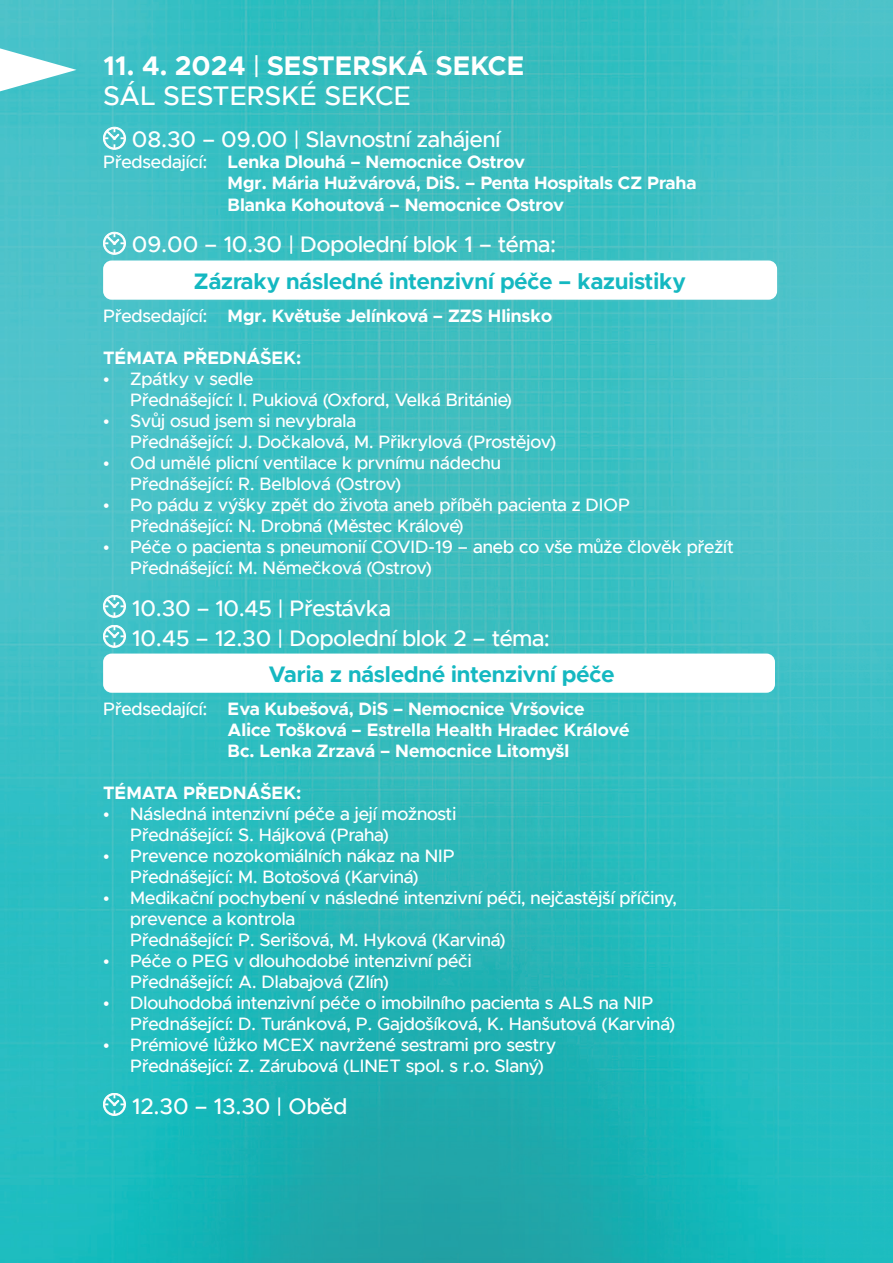
<style>
.page{position:relative;width:893px;height:1263px;background:#fff}
.page>*{position:absolute;margin:0;border:0;box-sizing:border-box;transform-origin:0 0}
.t1{font:700 27px/30px "Metropolis";color:#fff}
.t2{font:500 22.5px/30px "Metropolis";color:#fff}
.t3{font:700 22.5px "Metropolis";color:#15b8c1}
.t4{font:500 18px/21px "Metropolis";color:#fff}
.t5{font:700 18px/21px "Metropolis";color:#fff}
.s1{font-weight:500}
</style>
<div class="page">
<img style="left:0;top:0;width:893px;height:1263px">
<svg style="left:103px;top:127px;width:23px;height:23px"></svg>
<svg style="left:103px;top:232px;width:23px;height:23px"></svg>
<div style="left:103px;top:260px;width:674px;height:40px;background:#fff;border-radius:9px"></div>
<svg style="left:103px;top:595px;width:23px;height:23px"></svg>
<svg style="left:103px;top:625px;width:23px;height:23px"></svg>
<div style="left:103px;top:653px;width:672px;height:40px;background:#fff;border-radius:9px"></div>
<svg style="left:103px;top:1093px;width:23px;height:23px"></svg>
<svg style="left:0;top:45px;width:77px;height:50px"></svg>
<h1 class="t1" style="left:103px;top:51px;width:423px">11. 4. 2024 <span class="s1">|</span> SESTERSKÁ SEKCE<br><span class="s1">SÁL SESTERSKÉ SEKCE</span></h1>
<p class="t2" style="left:132px;top:125px;width:370px">08.30 – 09.00 | Slavnostní zahájení</p>
<p class="t5" style="left:228px;top:152px;width:470px;text-indent:-125px"><span class="s1">Předsedající:</span> Lenka Dlouhá – Nemocnice Ostrov<br>Mgr. Mária Hužvárová, DiS. – Penta Hospitals CZ Praha<br>Blanka Kohoutová – Nemocnice Ostrov</p>
<p class="t2" style="left:132px;top:230px;width:425px">09.00 – 10.30 | Dopolední blok 1 – téma:</p>
<p class="t3" style="left:194px;top:267px;width:493px">Zázraky následné intenzivní péče – kazuistiky</p>
<p class="t5" style="left:103px;top:305px;width:450px"><span class="s1">Předsedající:</span> Mgr. Květuše Jelínková – ZZS Hlinsko</p>
<p class="t5" style="left:103px;top:347px;width:200px">TÉMATA PŘEDNÁŠEK:</p>
<p class="t4" style="left:130px;top:368px;width:383px;text-indent:-27px">• Zpátky v sedle<br>Přednášející: I. Pukiová (Oxford, Velká Británie)</p>
<p class="t4" style="left:130px;top:410px;width:428px;text-indent:-27px">• Svůj osud jsem si nevybrala<br>Přednášející: J. Dočkalová, M. Přikrylová (Prostějov)</p>
<p class="t4" style="left:130px;top:452px;width:372px;text-indent:-27px">• Od umělé plicní ventilace k prvnímu nádechu<br>Přednášející: R. Belblová (Ostrov)</p>
<p class="t4" style="left:130px;top:494px;width:501px;text-indent:-27px">• Po pádu z výšky zpět do života aneb příběh pacienta z DIOP<br>Přednášející: N. Drobná (Městec Králové)</p>
<p class="t4" style="left:130px;top:536px;width:605px;text-indent:-27px">• Péče o pacienta s pneumonií COVID-19 – aneb co vše může člověk přežít<br>Přednášející: M. Němečková (Ostrov)</p>
<p class="t2" style="left:132px;top:593px;width:419px">10.30 – 10.45 | Přestávka<br>10.45 – 12.30 | Dopolední blok 2 – téma:</p>
<p class="t3" style="left:269px;top:660px;width:347px">Varia z následné intenzivní péče</p>
<p class="t5" style="left:228px;top:698px;width:403px;text-indent:-125px"><span class="s1">Předsedající:</span> Eva Kubešová, DiS – Nemocnice Vršovice<br>Alice Tošková – Estrella Health Hradec Králové<br>Bc. Lenka Zrzavá – Nemocnice Litomyšl</p>
<p class="t5" style="left:103px;top:782px;width:200px">TÉMATA PŘEDNÁŠEK:</p>
<p class="t4" style="left:130px;top:803px;width:328px;text-indent:-27px">• Následná intenzivní péče a její možnosti<br>Přednášející: S. Hájková (Praha)</p>
<p class="t4" style="left:103px;top:845px;width:353px;text-align:center">• Prevence nozokomiálních nákaz na NIP<br>Přednášející: M. Botošová (Karviná)</p>
<p class="t4" style="left:130px;top:887px;width:548px;text-indent:-27px">• Medikační pochybení v následné intenzivní péči, nejčastější příčiny, prevence a kontrola<br>Přednášející: P. Serišová, M. Hyková (Karviná)</p>
<p class="t4" style="left:130px;top:950px;width:343px;text-indent:-27px">• Péče o PEG v dlouhodobé intenzivní péči<br>Přednášející: A. Dlabajová (Zlín)</p>
<p class="t4" style="left:130px;top:992px;width:547px;text-indent:-27px">• Dlouhodobá intenzivní péče o imobilního pacienta s ALS na NIP<br>Přednášející: D. Turánková, P. Gajdošíková, K. Hanšutová (Karviná)</p>
<p class="t4" style="left:130px;top:1034px;width:428px;text-indent:-27px">• Prémiové lůžko MCEX navržené sestrami pro sestry<br>Přednášející: Z. Zárubová (LINET spol. s r.o. Slaný)</p>
<p class="t2" style="left:132px;top:1091px;width:217px">12.30 – 13.30 | Oběd</p>
</div>
